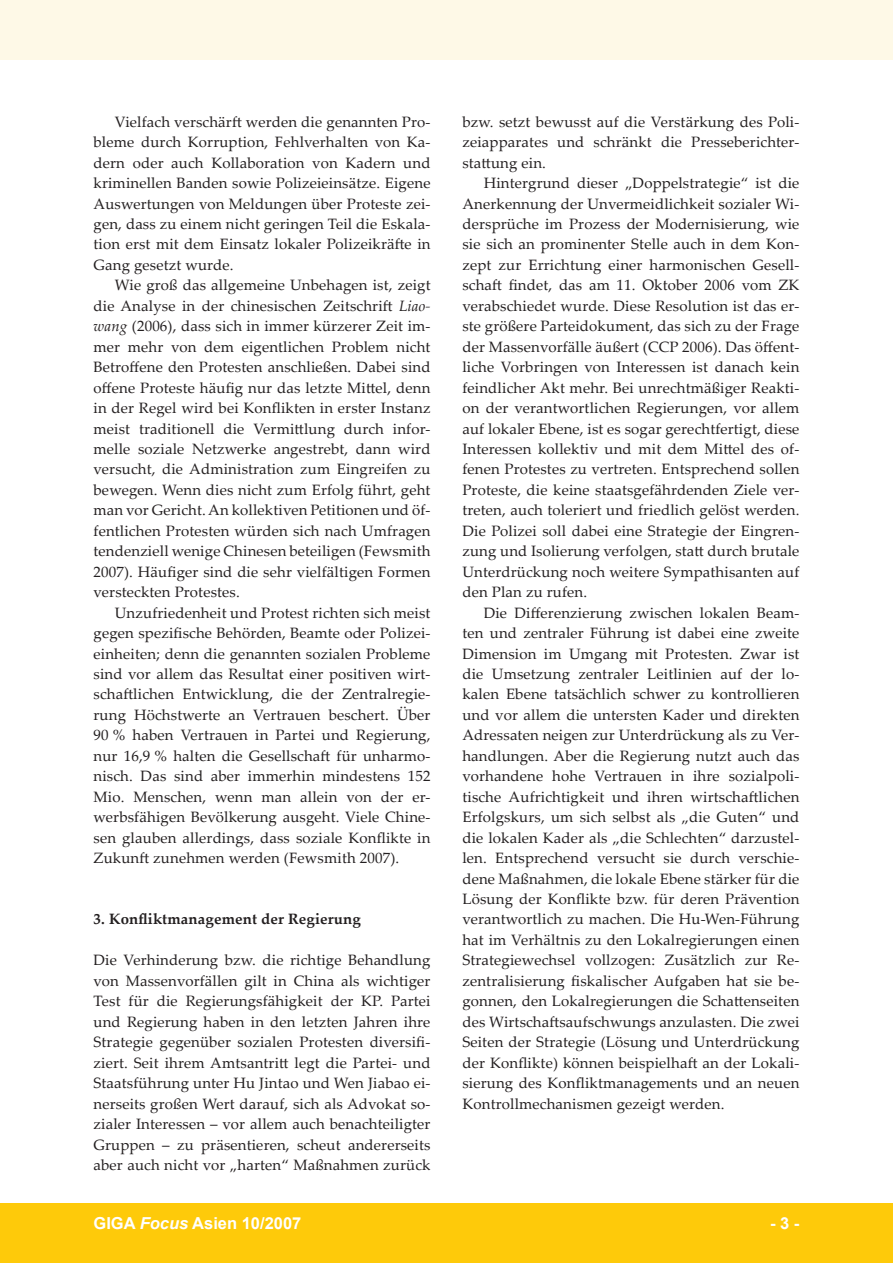
<style>
.page{position:relative;width:893px;height:1263px;background:#fff}
.page>*{position:absolute;margin:0;border:0;box-sizing:border-box;transform-origin:0 0}
.t1{font:700 16.5px "Arial";color:#fff}
.foc__text_flieÃ_text{font:15px/20.4px "Palatino Linotype";letter-spacing:.01em;color:#231f20;text-align:justify}
.foc__text_1_absatz_f{font:15px/20.4px "Palatino Linotype";letter-spacing:.01em;color:#231f20;text-align:justify}
.foc__text_Ã¼berschrif{font:700 15px "Palatino Linotype";letter-spacing:.01em;color:#231f20}
.s1{font-style:italic}
</style>
<div class="page">
<div style="left:0;top:1203px;width:893px;height:60px;background:#feca0a"></div>
<div style="left:0;top:0;width:893px;height:60px;background:#fef9e7"></div>
<p class="foc__text_flieÃ_text" style="left:94px;top:111px;width:339px;text-indent:21px">Vielfach verschärft werden die genannten Pro&shy;bleme durch Korruption, Fehlverhalten von Ka&shy;dern oder auch Kollaboration von Kadern und kriminellen Banden sowie Polizeieinsätze. Eigene Auswertungen von Meldungen über Proteste zei&shy;gen, dass zu einem nicht geringen Teil die Eskala&shy;tion erst mit dem Einsatz lokaler Polizeikräfte in Gang gesetzt wurde.</p>
<p class="foc__text_flieÃ_text" style="left:94px;top:274px;width:339px;text-indent:21px">Wie groß das allgemeine Unbehagen ist, zeigt die Analyse in der chinesischen Zeitschrift <span class="s1">Liao&shy;wang</span> (2006), dass sich in immer kürzerer Zeit im&shy;mer mehr von dem eigentlichen Problem nicht Betroffene den Protesten anschließen. Dabei sind offene Proteste häufig nur das letzte Mittel, denn in der Regel wird bei Konflikten in erster Instanz meist traditionell die Vermittlung durch infor&shy;melle soziale Netzwerke angestrebt, dann wird versucht, die Administration zum Eingreifen zu bewegen. Wenn dies nicht zum Erfolg führt, geht man vor Gericht. An kollektiven Petitionen und öf&shy;fentlichen Protesten würden sich nach Umfragen tendenziell wenige Chinesen beteiligen (Fewsmith 2007). Häufiger sind die sehr vielfältigen Formen versteckten Protestes.</p>
<p class="foc__text_flieÃ_text" style="left:94px;top:602px;width:339px;text-indent:21px">Unzufriedenheit und Protest richten sich meist gegen spezifische Behörden, Beamte oder Polizei&shy;einheiten; denn die genannten sozialen Probleme sind vor allem das Resultat einer positiven wirt&shy;schaftlichen Entwicklung, die der Zentralregie&shy;rung Höchstwerte an Vertrauen beschert. Über 90 % haben Vertrauen in Partei und Regierung, nur 16,9 % halten die Gesellschaft für unharmo&shy;nisch. Das sind aber immerhin mindestens 152<br>Mio. Menschen, wenn man allein von der er&shy;werbsfähigen Bevölkerung ausgeht. Viele Chine&shy;sen glauben allerdings, dass soziale Konflikte in Zukunft zunehmen werden (Fewsmith 2007).</p>
<p class="foc__text_Ã¼berschrif" style="left:94px;top:909px;width:269px">3. Konfliktmanagement der Regierung</p>
<p class="foc__text_1_absatz_f" style="left:94px;top:949px;width:338px">Die Verhinderung bzw. die richtige Behandlung von Massenvorfällen gilt in China als wichtiger Test für die Regierungsfähigkeit der KP. Partei und Regierung haben in den letzten Jahren ihre Strategie gegenüber sozialen Protesten diversifi&shy;ziert. Seit ihrem Amtsantritt legt die Partei- und Staatsführung unter Hu Jintao und Wen Jiabao ei&shy;nerseits großen Wert darauf, sich als Advokat so&shy;zialer Interessen – vor allem auch benachteiligter Gruppen – zu präsentieren, scheut andererseits aber auch nicht vor „harten“ Maßnahmen zurück</p>
<p class="foc__text_1_absatz_f" style="left:462px;top:111px;width:338px">bzw. setzt bewusst auf die Verstärkung des Poli&shy;zeiapparates und schränkt die Presseberichter&shy;stattung ein.</p>
<p class="foc__text_flieÃ_text" style="left:462px;top:172px;width:339px;text-indent:21px">Hintergrund dieser „Doppelstrategie“ ist die Anerkennung der Unvermeidlichkeit sozialer Wi&shy;dersprüche im Prozess der Modernisierung, wie sie sich an prominenter Stelle auch in dem Kon&shy;zept zur Errichtung einer harmonischen Gesell&shy;schaft findet, das am 11. Oktober 2006 vom ZK verabschiedet wurde. Diese Resolution ist das er&shy;ste größere Parteidokument, das sich zu der Frage der Massenvorfälle äußert (CCP 2006). Das öffent&shy;liche Vorbringen von Interessen ist danach kein feindlicher Akt mehr. Bei unrechtmäßiger Reakti&shy;on der verantwortlichen Regierungen, vor allem auf lokaler Ebene, ist es sogar gerechtfertigt, diese Interessen kollektiv und mit dem Mittel des of&shy;fenen Protestes zu vertreten. Entsprechend sollen Proteste, die keine staatsgefährdenden Ziele ver&shy;treten, auch toleriert und friedlich gelöst werden.<br>Die Polizei soll dabei eine Strategie der Eingren&shy;zung und Isolierung verfolgen, statt durch brutale Unterdrückung noch weitere Sympathisanten auf den Plan zu rufen.</p>
<p class="foc__text_flieÃ_text" style="left:462px;top:602px;width:339px;text-indent:21px">Die Differenzierung zwischen lokalen Beam&shy;ten und zentraler Führung ist dabei eine zweite Dimension im Umgang mit Protesten. Zwar ist die Umsetzung zentraler Leitlinien auf der lo&shy;kalen Ebene tatsächlich schwer zu kontrollieren und vor allem die untersten Kader und direkten Adressaten neigen zur Unterdrückung als zu Ver&shy;handlungen. Aber die Regierung nutzt auch das vorhandene hohe Vertrauen in ihre sozialpoli&shy;tische Aufrichtigkeit und ihren wirtschaftlichen Erfolgskurs, um sich selbst als „die Guten“ und die lokalen Kader als „die Schlechten“ darzustel&shy;len. Entsprechend versucht sie durch verschie&shy;dene Maßnahmen, die lokale Ebene stärker für die Lösung der Konflikte bzw. für deren Prävention verantwortlich zu machen. Die Hu-Wen-Führung hat im Verhältnis zu den Lokalregierungen einen Strategiewechsel vollzogen: Zusätzlich zur Re&shy;zentralisierung fiskalischer Aufgaben hat sie be&shy;gonnen, den Lokalregierungen die Schattenseiten des Wirtschaftsaufschwungs anzulasten. Die zwei Seiten der Strategie (Lösung und Unterdrückung der Konflikte) können beispielhaft an der Lokali&shy;sierung des Konfliktmanagements und an neuen Kontrollmechanismen gezeigt werden.</p>
<p class="t1" style="left:94px;top:1212px;width:209px">GIGA <span class="s1">Focus</span> Asien 10/2007</p>
<p class="t1" style="left:770px;top:1212px;width:31px">- -</p>
</div>
